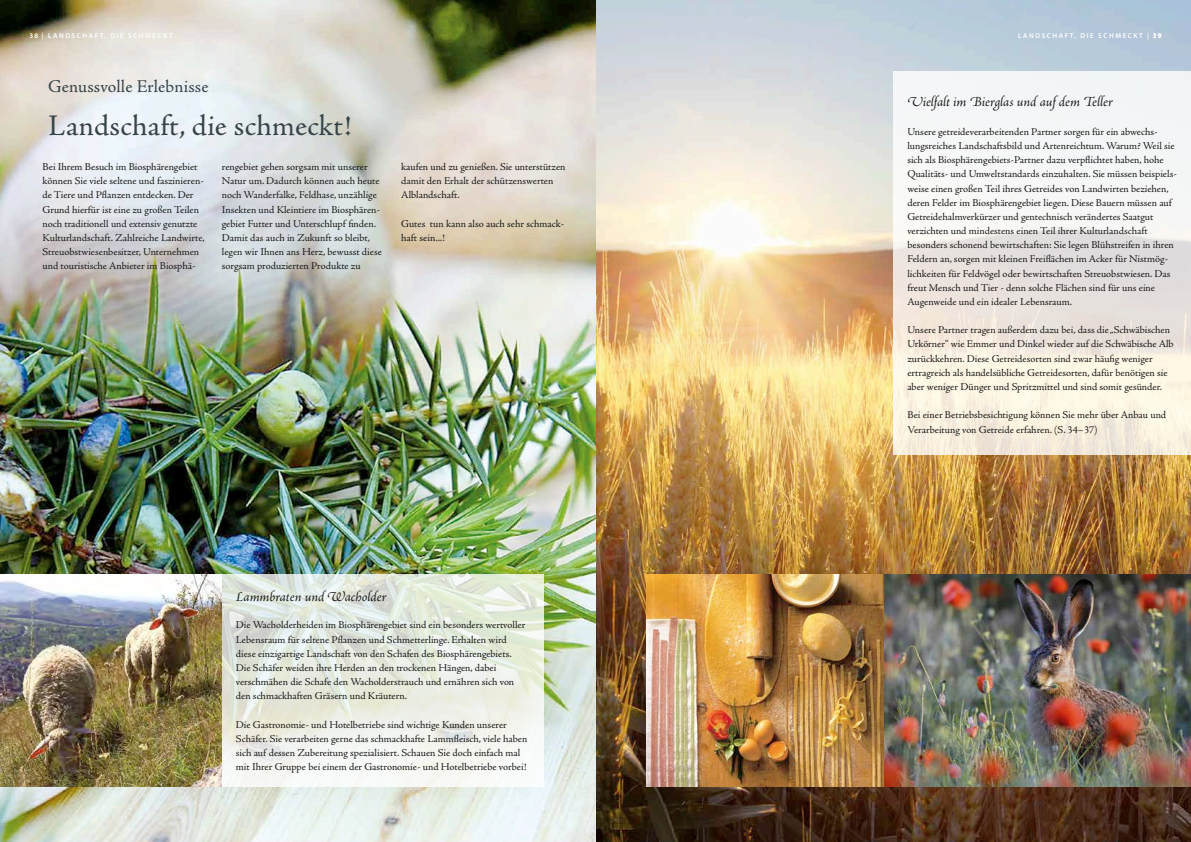
<style>
.page{position:relative;width:1191px;height:842px;background:#fff}
.page>*{position:absolute;margin:0;border:0;box-sizing:border-box;transform-origin:0 0}
.t1{font:30px "Adobe Jenson Pro";letter-spacing:.01em;color:#384548}
.t2{font:18px "Adobe Jenson Pro";letter-spacing:.005em;color:#384548}
.t3{font:italic 14px "Adobe Jenson Pro";letter-spacing:-.005em;color:#1b1b1a}
.t4{font:10.5px/14.2px "Adobe Jenson Pro";color:#1b1b1a}
.t5{font:600 7px "Myriad Pro";letter-spacing:.22em;color:#fff}
</style>
<div class="page">
<img style="left:0;top:0;width:1191px;height:842px">
<img style="left:646px;top:574px;width:238px;height:213px">
<svg style="left:893px;top:71px;width:298px;height:383px"></svg>
<svg style="left:222px;top:574px;width:322px;height:213px"></svg>
<img style="left:0;top:574px;width:222px;height:213px">
<img style="left:884px;top:574px;width:307px;height:213px">
<p class="t5" style="left:29px;top:31px;width:145px">38 | LANDSCHAFT, DIE SCHMECKT</p>
<h2 class="t2" style="left:48px;top:76px;width:162px">Genussvolle Erlebnisse</h2>
<h1 class="t1" style="left:48px;top:108px;width:305px">Landschaft, die schmeckt!</h1>
<p class="t4" style="left:43px;top:160px;width:164px">Bei Ihrem Besuch im Biosphärengebiet können Sie viele seltene und faszinieren&shy;de Tiere und Pflanzen entdecken. Der Grund hierfür ist eine zu großen Teilen noch traditionell und extensiv genutzte Kulturlandschaft. Zahlreiche Landwirte, Streuobstwiesenbesitzer, Unternehmen und touristische Anbieter im Biosphä-</p>
<p class="t4" style="left:222px;top:160px;width:161px">rengebiet gehen sorgsam mit unserer Natur um. Dadurch können auch heute noch Wanderfalke, Feldhase, unzählige Insekten und Kleintiere im Biosphären&shy;gebiet Futter und Unterschlupf finden.<br>Damit das auch in Zukunft so bleibt, legen wir Ihnen ans Herz, bewusst diese sorgsam produzierten Produkte zu</p>
<p class="t4" style="left:401px;top:160px;width:166px">kaufen und zu genießen. Sie unterstützen damit den Erhalt der schützenswerten<br>Alblandschaft.</p>
<p class="t4" style="left:401px;top:217px;width:164px">Gutes tun kann also auch sehr schmack&shy;haft sein...!</p>
<h3 class="t3" style="left:236px;top:588px;width:152px">Lammbraten und Wacholder</h3>
<p class="t4" style="left:236px;top:618px;width:291px">Die Wacholderheiden im Biosphärengebiet sind ein besonders wertvoller Lebensraum für seltene Pflanzen und Schmetterlinge. Erhalten wird diese einzigartige Landschaft von den Schafen des Biosphärengebiets.<br>Die Schäfer weiden ihre Herden an den trockenen Hängen, dabei verschmähen die Schafe den Wacholderstrauch und ernähren sich von den schmackhaften Gräsern und Kräutern.</p>
<p class="t4" style="left:236px;top:717px;width:293px">Die Gastronomie- und Hotelbetriebe sind wichtige Kunden unserer Schäfer. Sie verarbeiten gerne das schmackhafte Lammfleisch, viele haben sich auf dessen Zubereitung spezialisiert. Schauen Sie doch einfach mal mit Ihrer Gruppe bei einem der Gastronomie- und Hotelbetriebe vorbei!</p>
<p class="t5" style="left:1018px;top:31px;width:145px">LANDSCHAFT, DIE SCHMECKT | 39</p>
<h3 class="t3" style="left:907px;top:94px;width:207px">Vielfalt im Bierglas und auf dem Teller</h3>
<p class="t4" style="left:907px;top:125px;width:271px">Unsere getreideverarbeitenden Partner sorgen für ein abwechs&shy;lungsreiches Landschaftsbild und Artenreichtum. Warum? Weil sie sich als Biosphärengebiets-Partner dazu verpflichtet haben, hohe Qualitäts- und Umweltstandards einzuhalten. Sie müssen beispiels&shy;weise einen großen Teil ihres Getreides von Landwirten beziehen, deren Felder im Biosphärengebiet liegen. Diese Bauern müssen auf Getreidehalmverkürzer und gentechnisch verändertes Saatgut verzichten und mindestens einen Teil ihrer Kulturlandschaft besonders schonend bewirtschaften: Sie legen Blühstreifen in ihren Feldern an, sorgen mit kleinen Freiflächen im Acker für Nistmög&shy;lichkeiten für Feldvögel oder bewirtschaften Streuobstwiesen. Das freut Mensch und Tier - denn solche Flächen sind für uns eine Augenweide und ein idealer Lebensraum.</p>
<p class="t4" style="left:907px;top:323px;width:268px">Unsere Partner tragen außerdem dazu bei, dass die „Schwäbischen Urkörner“ wie Emmer und Dinkel wieder auf die Schwäbische Alb zurückkehren. Diese Getreidesorten sind zwar häufig weniger ertragreich als handelsübliche Getreidesorten, dafür benötigen sie aber weniger Dünger und Spritzmittel und sind somit gesünder.</p>
<p class="t4" style="left:907px;top:408px;width:260px">Bei einer Betriebsbesichtigung können Sie mehr über Anbau und<br>Verarbeitung von Getreide erfahren. (S. 34–37)</p>
</div>
